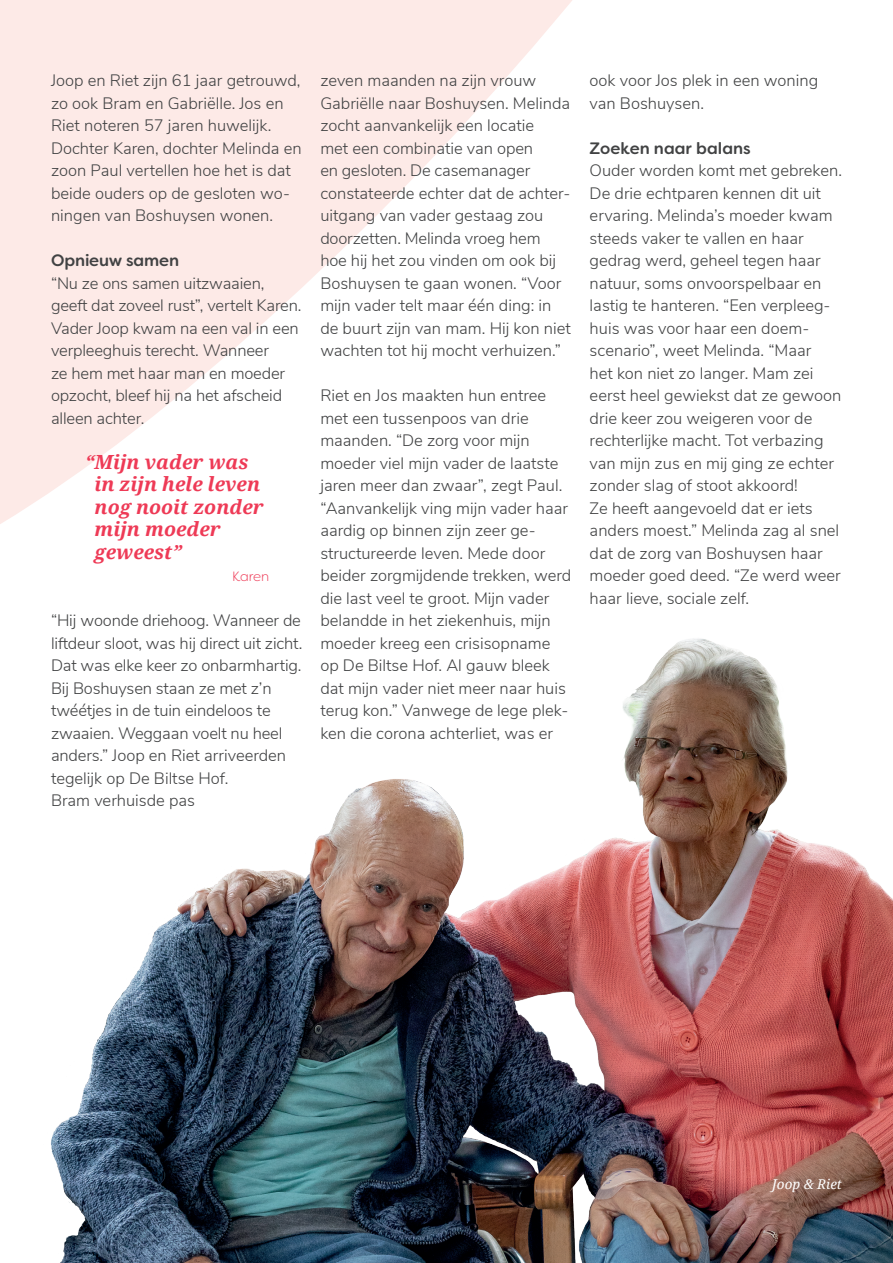
<style>
.page{position:relative;width:893px;height:1263px;background:#fff}
.page>*{position:absolute;margin:0;border:0;box-sizing:border-box;transform-origin:0 0}
.NOTO_-_Quote{font:italic 700 19.5px/22.5px "Noto Serif";color:#ee3a56}
.Platte_tekst{font:300 16.5px/22.5px "Nunito Sans";color:#414243}
.Onder-__bijschrift{font:italic 13.5px "Noto Serif";color:#fff}
.FILSON_-_Quote_NAAM{font:300 13.5px "Filson Soft";letter-spacing:-.01em;color:#ee3a56}
.s1{font-family:"Filson Soft";font-weight:500}
</style>
<div class="page">
<svg style="left:1px;top:0;width:571px;height:523px;fill:#fdeae7"></svg>
<img style="left:0;top:0;width:1px;height:524px">
<img style="left:51px;top:638px;width:842px;height:625px">
<p class="Platte_tekst" style="left:51px;top:68px;width:252px">Joop en Riet zijn 61 jaar getrouwd, zo ook Bram en Gabriëlle. Jos en<br>Riet noteren 57 jaren huwelijk.<br>Dochter Karen, dochter Melinda en zoon Paul vertellen hoe het is dat beide ouders op de gesloten wo&shy;ningen van Boshuysen wonen.</p>
<p class="Platte_tekst" style="left:51px;top:248px;width:252px"><span class="s1">Opnieuw samen<br></span>“Nu ze ons samen uitzwaaien, geeft dat zoveel rust”, vertelt Karen.<br>Vader Joop kwam na een val in een verpleeghuis terecht. Wanneer<br>ze hem met haar man en moeder opzocht, bleef hij na het afscheid alleen achter.</p>
<p class="NOTO_-_Quote" style="left:95px;top:450px;width:171px;text-indent:-10px">“Mijn vader was in zijn hele leven nog nooit zonder mijn moeder geweest”</p>
<p class="FILSON_-_Quote_NAAM" style="left:232px;top:568px;width:39px">Karen</p>
<p class="Platte_tekst" style="left:51px;top:608px;width:253px">“Hij woonde driehoog. Wanneer de liftdeur sloot, was hij direct uit zicht.<br>Dat was elke keer zo onbarmhartig.<br>Bij Boshuysen staan ze met z’n twéétjes in de tuin eindeloos te zwaaien. Weggaan voelt nu heel anders.” Joop en Riet arriveerden tegelijk op De Biltse Hof.<br>Bram verhuisde pas</p>
<p class="Platte_tekst" style="left:320px;top:68px;width:252px">zeven maanden na zijn vrouw<br>Gabriëlle naar Boshuysen. Melinda zocht aanvankelijk een locatie<br>met een combinatie van open<br>en gesloten. De casemanager constateerde echter dat de achter&shy;uitgang van vader gestaag zou doorzetten. Melinda vroeg hem hoe hij het zou vinden om ook bij<br>Boshuysen te gaan wonen. “Voor mijn vader telt maar één ding: in de buurt zijn van mam. Hij kon niet wachten tot hij mocht verhuizen.”</p>
<p class="Platte_tekst" style="left:320px;top:383px;width:252px">Riet en Jos maakten hun entree met een tussenpoos van drie maanden. “De zorg voor mijn moeder viel mijn vader de laatste jaren meer dan zwaar”, zegt Paul. “Aanvankelijk ving mijn vader haar aardig op binnen zijn zeer ge&shy;structureerde leven. Mede door beider zorgmijdende trekken, werd die last veel te groot. Mijn vader belandde in het ziekenhuis, mijn moeder kreeg een crisisopname op De Biltse Hof. Al gauw bleek dat mijn vader niet meer naar huis terug kon.” Vanwege de lege plek&shy;ken die corona achterliet, was er</p>
<p class="Platte_tekst" style="left:590px;top:68px;width:230px">ook voor Jos plek in een woning van Boshuysen.</p>
<p class="Platte_tekst" style="left:590px;top:136px;width:254px"><span class="s1">Zoeken naar balans<br></span>Ouder worden komt met gebreken.<br>De drie echtparen kennen dit uit ervaring. Melinda’s moeder kwam steeds vaker te vallen en haar gedrag werd, geheel tegen haar natuur, soms onvoorspelbaar en lastig te hanteren. “Een verpleeg&shy;huis was voor haar een doem&shy;scenario”, weet Melinda. “Maar<br>het kon niet zo langer. Mam zei eerst heel gewiekst dat ze gewoon drie keer zou weigeren voor de rechterlijke macht. Tot verbazing van mijn zus en mij ging ze echter zonder slag of stoot akkoord!<br>Ze heeft aangevoeld dat er iets anders moest.” Melinda zag al snel dat de zorg van Boshuysen haar moeder goed deed. “Ze werd weer haar lieve, sociale zelf.</p>
<p class="Onder-__bijschrift" style="left:772px;top:1175px;width:71px">Joop &amp; Riet</p>
</div>
